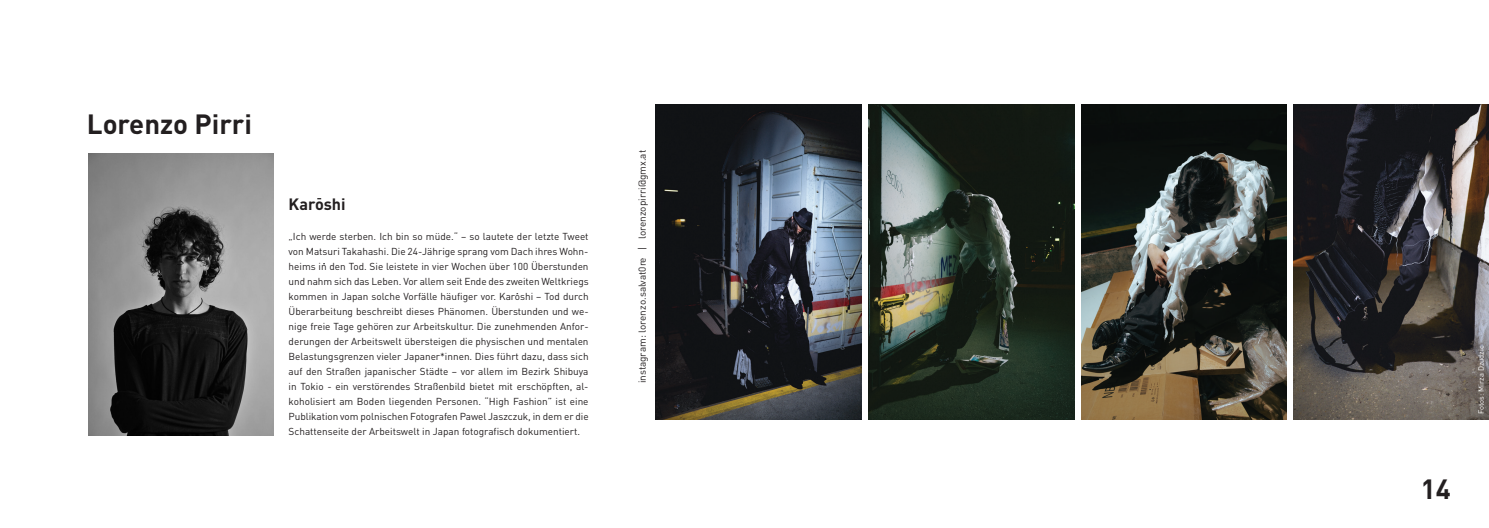
<style>
.page{position:relative;width:1489px;height:528px;background:#fff}
.page>*{position:absolute;margin:0;border:0;box-sizing:border-box;transform-origin:0 0}
.t1{font:700 27.5px "DIN";color:#231f20}
.t2{font:700 16.25px "DIN";color:#231f20}
.t3{font:10px/15px "DIN";color:#231f20;text-align:justify}
.t4{font:7.5px "DIN";color:#fff}
</style>
<div class="page">
<img style="left:89px;top:153px;width:184px;height:282px">
<img style="left:656px;top:105px;width:205px;height:314px">
<img style="left:868px;top:105px;width:206px;height:314px">
<img style="left:1081px;top:105px;width:205px;height:314px">
<img style="left:1293px;top:104px;width:195px;height:315px">
<h1 class="t1" style="left:87px;top:106px;width:167px">Lorenzo Pirri</h1>
<h2 class="t2" style="left:288px;top:194px;width:59px">Karoshi</h2>
<p class="t3" style="left:288px;top:229px;width:301px">„Ich werde sterben. Ich bin so müde.“ – so lautete der letzte Tweet von Matsuri Takahashi. Die 24-Jährige sprang vom Dach ihres Wohn&shy;heims in den Tod. Sie leistete in vier Wochen über 100 Überstunden und nahm sich das Leben. Vor allem seit Ende des zweiten Weltkriegs kommen in Japan solche Vorfälle häufiger vor. Karoshi – Tod durch Überarbeitung beschreibt dieses Phänomen. Überstunden und we&shy;nige freie Tage gehören zur Arbeitskultur. Die zunehmenden Anfor&shy;derungen der Arbeitswelt übersteigen die physischen und mentalen Belastungsgrenzen vieler Japaner*innen. Dies führt dazu, dass sich auf den Straßen japanischer Städte – vor allem im Bezirk Shibuya in Tokio - ein verstörendes Straßenbild bietet mit erschöpften, al&shy;koholisiert am Boden liegenden Personen. “High Fashion” ist eine Publikation vom polnischen Fotografen Pawel Jaszczuk, in dem er die Schattenseite der Arbeitswelt in Japan fotografisch dokumentiert.</p>
<p class="t3" style="left:634px;top:383px;width:235px;rotate:-90deg">instagram: lorenzo.salvat0re | lorenzopirri@gmx.at</p>
<h1 class="t1" style="left:1420px;top:471px;width:31px">14</h1>
<p class="t4" style="left:1476px;top:414px;width:70px;rotate:-90deg">Fotos: Mirza Dzudzic</p>
</div>
